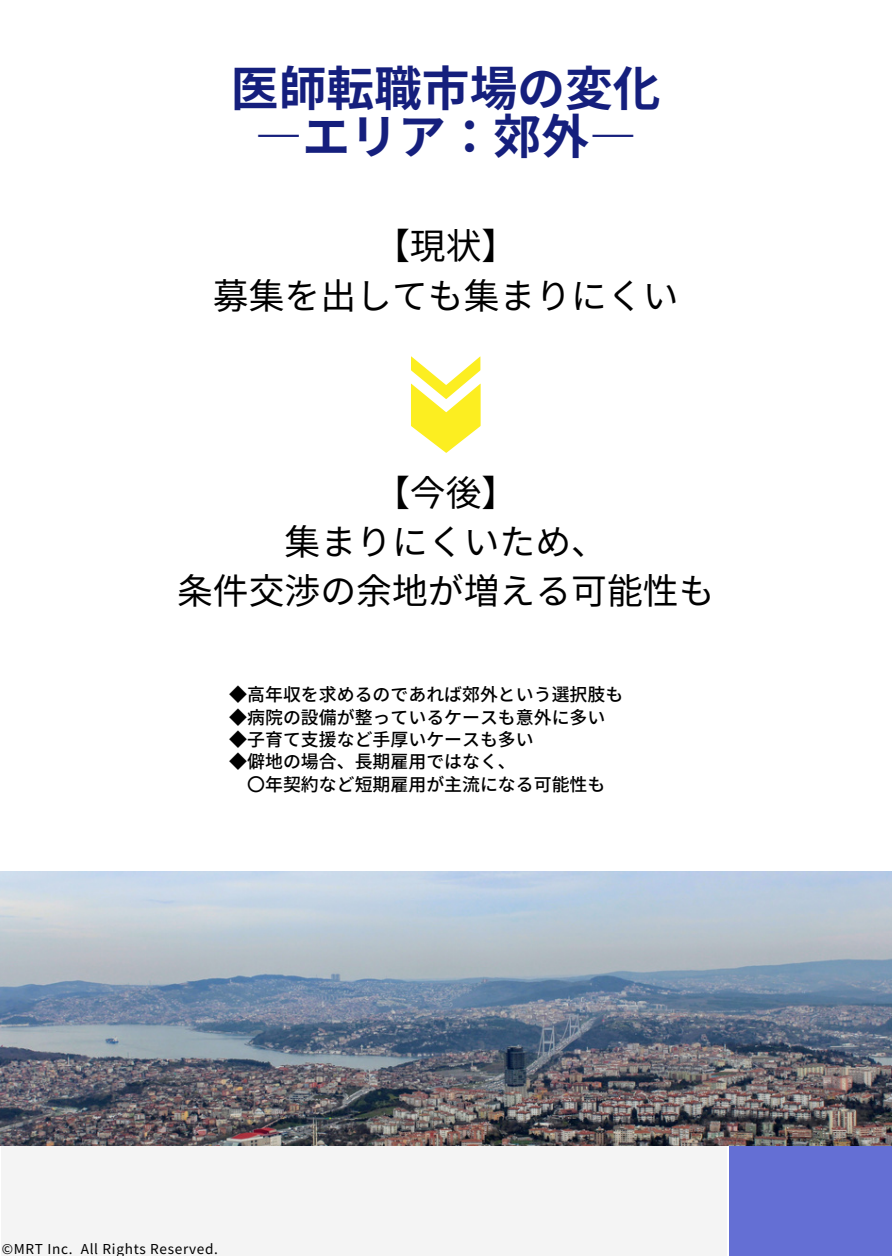
<style>
.page{position:relative;width:892px;height:1258px;background:#fff}
.page>*{position:absolute;margin:0;border:0;box-sizing:border-box;transform-origin:0 0}
.t1{font:700 47.7px/48px "Noto Sans JP";color:#151f7d;text-align:center}
.t2{font:35.7px/49.2px "Noto Sans JP";color:#000;text-align:center}
.t3{font:500 18px/22.5px "Noto Sans JP";color:#000}
.t4{font:13.5px "Noto Sans JP";letter-spacing:.05em;color:#000}
</style>
<div class="page">
<div style="left:2px;top:1145px;width:725px;height:110px;background:#f4f4f4"></div>
<div style="left:729px;top:1145px;width:162px;height:110px;background:#646fd4"></div>
<svg style="left:411px;top:356px;width:69px;height:97px"></svg>
<img style="left:0;top:871px;width:891px;height:274px">
<p class="t1" style="left:231px;top:62px;width:431px">医師転職市場の変化―エリア：郊外―</p>
<h1 class="t2" style="left:213px;top:220px;width:467px">【現状】<br>募集を出しても集まりにくい</h1>
<h2 class="t2" style="left:177px;top:466px;width:539px">【今後】<br>集まりにくいため、<br>条件交渉の余地が増える可能性も</h2>
<p class="t3" style="left:229px;top:682px;width:395px">◆高年収を求めるのであれば郊外という選択肢も</p>
<p class="t3" style="left:229px;top:705px;width:377px">◆病院の設備が整っているケースも意外に多い</p>
<p class="t3" style="left:229px;top:727px;width:306px">◆子育て支援など手厚いケースも多い</p>
<p class="t3" style="left:247px;top:749px;width:360px;text-indent:-18px">◆僻地の場合、長期雇用ではなく、<br>〇年契約など短期雇用が主流になる可能性も</p>
<h3 class="t4" style="left:2px;top:1238px;width:218px">©MRT Inc. All Rights Reserved.</h3>
</div>
